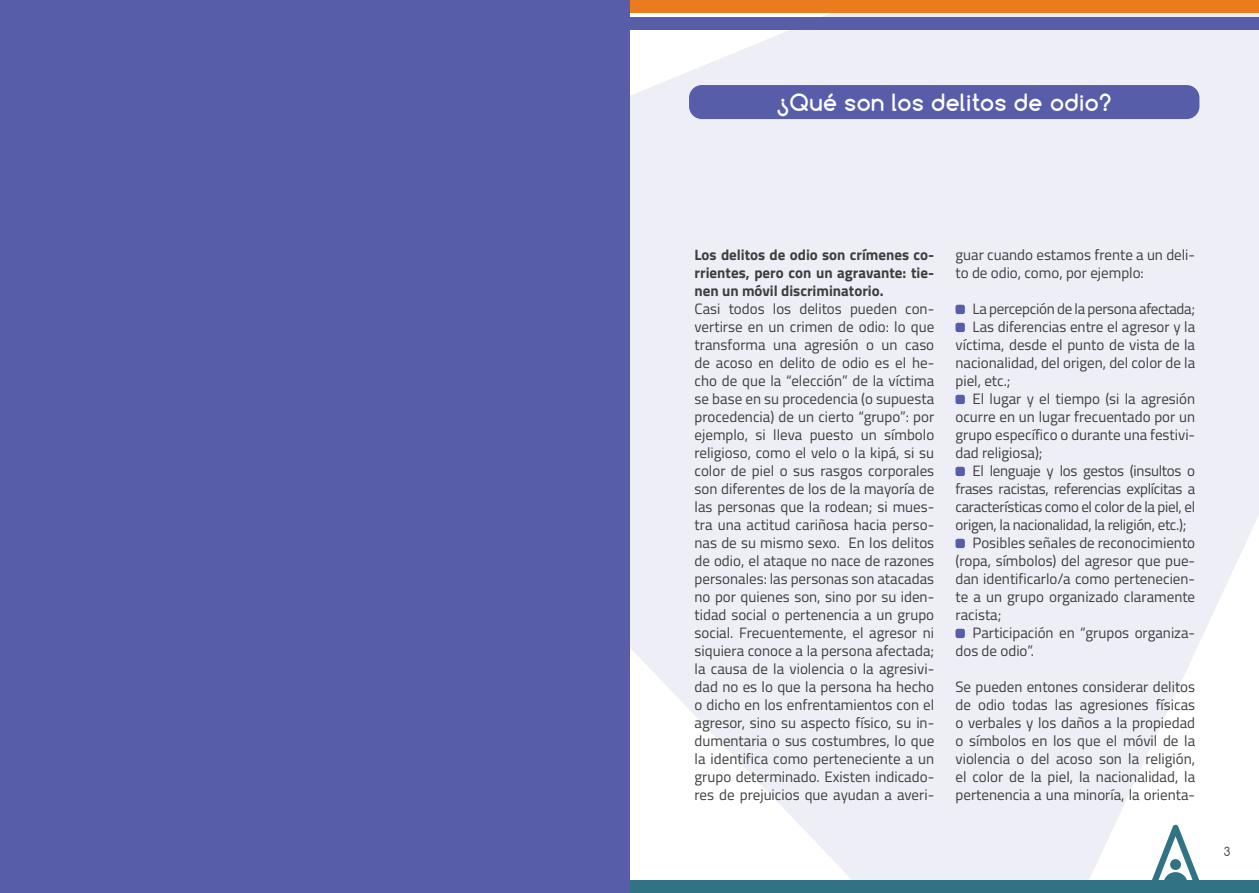
<style>
.page{position:relative;width:1259px;height:893px;background:#fff}
.page>*{position:absolute;margin:0;border:0;box-sizing:border-box;transform-origin:0 0}
.t1{font:700 22.5px "Comfortaa";letter-spacing:.02em;color:#fff}
.t2{font:15px/18px "Titillium Web";color:#3e3e3f;text-align:justify}
.t3{font:700 15px/18px "Titillium Web";color:#3e3e3f;text-align:justify}
.t4{font:15px "Titillium Web";letter-spacing:-.02em;color:#3e3e3f}
.t5{font:12px "Comfortaa";color:#3e3e3f}
</style>
<div class="page">
<svg style="left:629px;top:13px;width:630px;height:867px;background:#eff0f6"></svg>
<div style="left:0;top:0;width:1259px;height:13px;background:#ea7c1d"></div>
<div style="left:0;top:17px;width:1259px;height:13px;background:#585da9"></div>
<div style="left:0;top:880px;width:1259px;height:13px;background:#317384"></div>
<div style="left:0;top:0;width:629px;height:893px;background:#585da9"></div>
<svg style="left:1151px;top:825px;width:48px;height:55px"></svg>
<div style="left:955px;top:305px;width:10px;height:9px;background:#585da9;border-radius:2px"></div>
<div style="left:955px;top:323px;width:10px;height:9px;background:#585da9;border-radius:2px"></div>
<div style="left:955px;top:395px;width:10px;height:9px;background:#585da9;border-radius:2px"></div>
<div style="left:955px;top:467px;width:10px;height:9px;background:#585da9;border-radius:2px"></div>
<div style="left:955px;top:539px;width:10px;height:9px;background:#585da9;border-radius:2px"></div>
<div style="left:955px;top:629px;width:10px;height:9px;background:#585da9;border-radius:2px"></div>
<div style="left:689px;top:85px;width:510px;height:34px;background:#585da9;border-radius:13px"></div>
<p class="t1" style="left:777px;top:88px;width:336px">¿Qué son los delitos de odio?</p>
<p class="t3" style="left:694px;top:245px;width:241px">Los delitos de odio son crímenes co&shy;rrientes, pero con un agravante: tie&shy;nen un móvil discriminatorio.</p>
<p class="t2" style="left:694px;top:299px;width:241px">Casi todos los delitos pueden con&shy;vertirse en un crimen de odio: lo que transforma una agresión o un caso de acoso en delito de odio es el he&shy;cho de que la “elección” de la víctima se base en su procedencia (o supuesta procedencia) de un cierto “grupo”: por ejemplo, si lleva puesto un símbolo religioso, como el velo o la kipá, si su color de piel o sus rasgos corporales son diferentes de los de la mayoría de las personas que la rodean; si mues&shy;tra una actitud cariñosa hacia perso&shy;nas de su mismo sexo. En los delitos de odio, el ataque no nace de razones personales: las personas son atacadas no por quienes son, sino por su iden&shy;tidad social o pertenencia a un grupo social. Frecuentemente, el agresor ni siquiera conoce a la persona afectada; la causa de la violencia o la agresivi&shy;dad no es lo que la persona ha hecho o dicho en los enfrentamientos con el agresor, sino su aspecto físico, su in&shy;dumentaria o sus costumbres, lo que la identifica como perteneciente a un grupo determinado. Existen indicado&shy;res de prejuicios que ayudan a averi-</p>
<p class="t2" style="left:955px;top:245px;width:241px">guar cuando estamos frente a un deli&shy;to de odio, como, por ejemplo:</p>
<p class="t4" style="left:972px;top:298px;width:224px">La percepción de la persona afectada;</p>
<p class="t2" style="left:955px;top:317px;width:241px;text-indent:17px">Las diferencias entre el agresor y la víctima, desde el punto de vista de la nacionalidad, del origen, del color de la piel, etc.;</p>
<p class="t2" style="left:955px;top:389px;width:241px;text-indent:17px">El lugar y el tiempo (si la agresión ocurre en un lugar frecuentado por un grupo específico o durante una festivi&shy;dad religiosa);</p>
<p class="t2" style="left:955px;top:461px;width:241px;text-indent:17px">El lenguaje y los gestos (insultos o frases racistas, referencias explícitas a características como el color de la piel, el origen, la nacionalidad, la religión, etc.);</p>
<p class="t2" style="left:955px;top:533px;width:241px;text-indent:17px">Posibles señales de reconocimiento (ropa, símbolos) del agresor que pue&shy;dan identificarlo/a como pertenecien&shy;te a un grupo organizado claramente racista;</p>
<p class="t2" style="left:955px;top:623px;width:241px;text-indent:17px">Participación en “grupos organiza&shy;dos de odio”.</p>
<p class="t2" style="left:955px;top:677px;width:241px">Se pueden entones considerar delitos de odio todas las agresiones físicas o verbales y los daños a la propiedad o símbolos en los que el móvil de la violencia o del acoso son la religión, el color de la piel, la nacionalidad, la pertenencia a una minoría, la orienta-</p>
<p class="t5" style="left:1223px;top:843px;width:8px">3</p>
</div>
